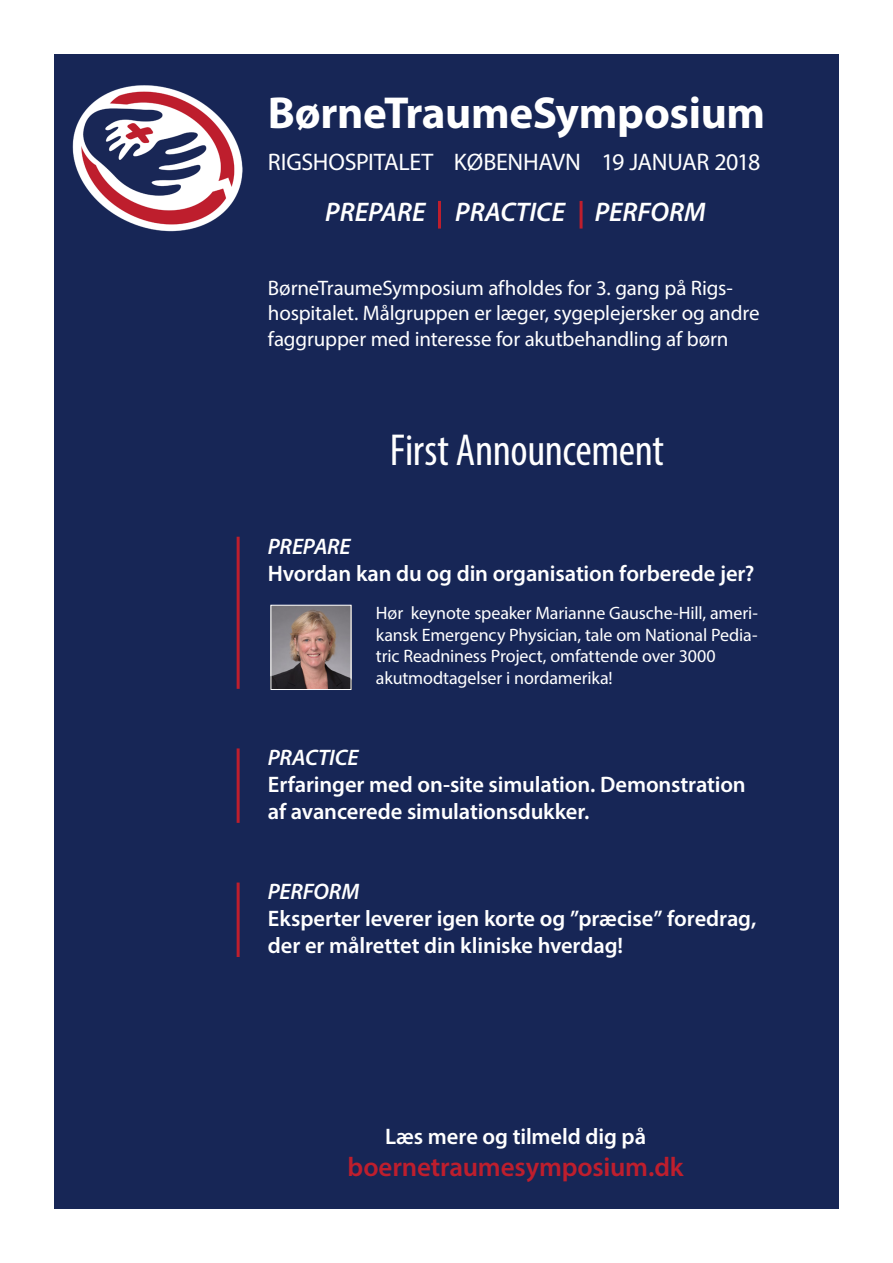
<style>
.page{position:relative;width:893px;height:1263px;background:#fff}
.page>*{position:absolute;margin:0;border:0;box-sizing:border-box;transform-origin:0 0}
.t1{font:700 45px "Myriad Pro";letter-spacing:-.005em;color:#fff}
.t2{font:condensed 45px "Myriad Pro";letter-spacing:-.01em;color:#fff}
.t3{font:600 27px "Myriad Pro";letter-spacing:-.005em;color:#be1e2d}
.t4{font:italic 600 27px "Myriad Pro";color:#fff}
.t5{font:24px "Myriad Pro";letter-spacing:-.015em;color:#fff}
.t6{font:600 22.5px/27px "Myriad Pro";letter-spacing:-.005em;color:#fff}
.t7{font:italic 600 22.5px "Myriad Pro";letter-spacing:-.01em;color:#fff}
.t8{font:21px/25.2px "Myriad Pro";letter-spacing:-.005em;color:#fff}
.t9{font:18px/21.6px "Myriad Pro";letter-spacing:-.01em;color:#fff}
</style>
<div class="page">
<div style="left:54px;top:54px;width:785px;height:1155px;background:#172656"></div>
<img style="left:72px;top:85px;width:171px;height:147px">
<hr style="left:438px;top:201px;width:3px;height:28px;background:#be1e2d">
<hr style="left:580px;top:201px;width:3px;height:28px;background:#be1e2d">
<hr style="left:237px;top:537px;width:3px;height:152px;background:#be1e2d">
<hr style="left:237px;top:748px;width:3px;height:75px;background:#be1e2d">
<hr style="left:237px;top:882px;width:3px;height:75px;background:#be1e2d">
<img style="left:273px;top:607px;width:76px;height:81px">
<div style="left:271px;top:605px;width:80px;height:85px;border:1px solid #fff"></div>
<p class="t1" style="left:268px;top:84px;width:499px">BørneTraumeSymposium</p>
<p class="t5" style="left:268px;top:147px;width:494px">RIGSHOSPITALET KØBENHAVN 19 JANUAR 2018</p>
<p class="t4" style="left:325px;top:195px;width:382px">PREPARE PRACTICE PERFORM</p>
<p class="t8" style="left:268px;top:275px;width:493px">BørneTraumeSymposium afholdes for 3. gang på Rigs&shy;hospitalet. Målgruppen er læger, sygeplejersker og andre faggrupper med interesse for akutbehandling af børn</p>
<p class="t2" style="left:390px;top:423px;width:275px">First Announcement</p>
<p class="t7" style="left:268px;top:532px;width:84px">PREPARE</p>
<p class="t6" style="left:268px;top:559px;width:488px">Hvordan kan du og din organisation forberede jer?</p>
<p class="t9" style="left:376px;top:602px;width:383px">Hør keynote speaker Marianne Gausche--Hill, ameri&shy;kansk Emergency Physician, tale om National Pedia&shy;tric Readniness Project, omfattende over 3000 akutmodtagelser i nordamerika!</p>
<p class="t7" style="left:268px;top:743px;width:92px">PRACTICE</p>
<p class="t6" style="left:268px;top:771px;width:479px">Erfaringer med on-site simulation. Demonstration af avancerede simulationsdukker.</p>
<p class="t7" style="left:268px;top:877px;width:93px">PERFORM</p>
<p class="t6" style="left:268px;top:905px;width:490px">Eksperter leverer igen korte og ”præcise” foredrag, der er målrettet din kliniske hverdag!</p>
<p class="t6" style="left:385px;top:1122px;width:263px">Læs mere og tilmeld dig på</p>
<p class="t3" style="left:348px;top:1150px;width:337px">boernetraumesymposium.dk</p>
</div>
